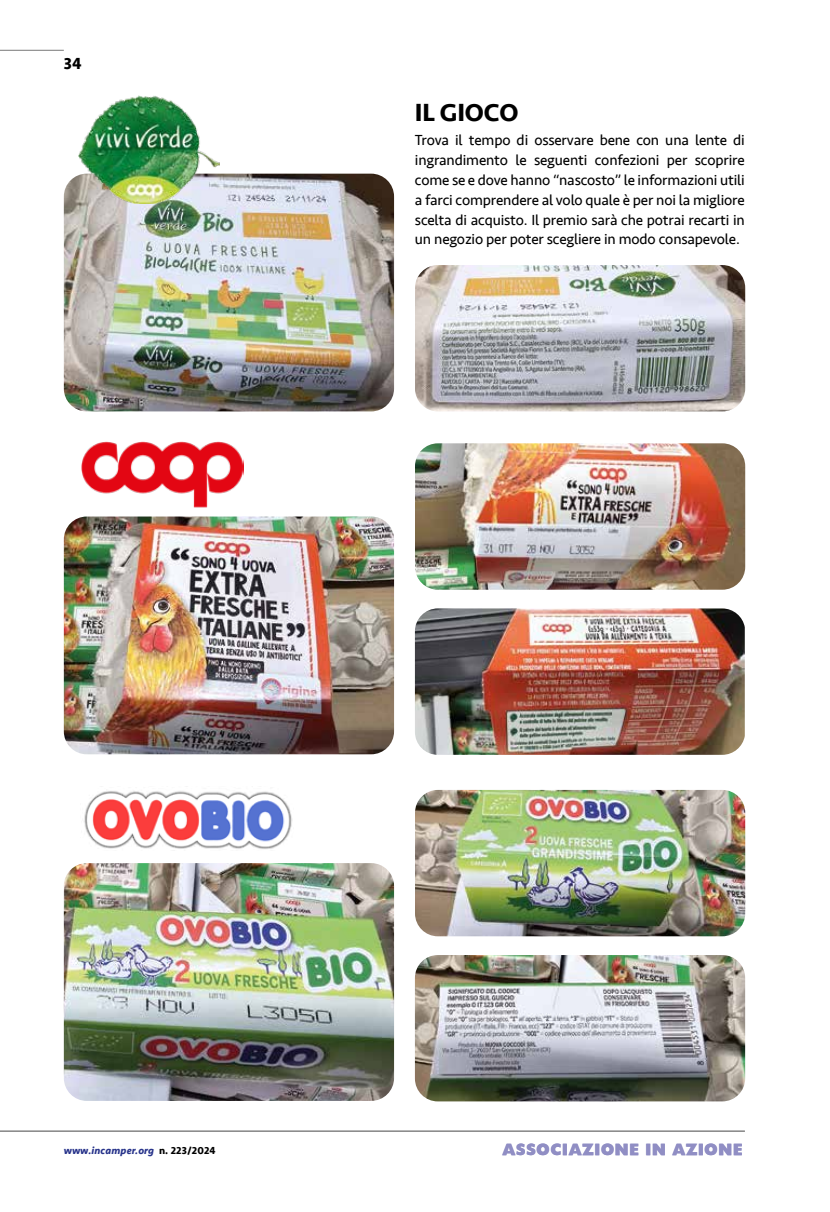
<style>
.page{position:relative;width:830px;height:1212px;background:#fff}
.page>*{position:absolute;margin:0;border:0;box-sizing:border-box;transform-origin:0 0}
.t1{font:700 25.5px "Seravek";letter-spacing:-.01em;color:#000}
.t2{font:700 16.5px "Seravek";color:#000}
.t3{font:15px/19.8px "Seravek";letter-spacing:-.01em;color:#000;text-align:justify}
.t4{font:15px "Headline NEWS";letter-spacing:.01em;color:#908ec4}
.t5{font:italic 700 10.5px "Seravek";letter-spacing:.01em;color:#28348b}
.s1{font-style:normal;color:#000}
</style>
<div class="page">
<hr style="left:0;top:50px;width:64px;height:1px;background:#878787">
<hr style="left:0;top:1130px;width:744px;height:2px;background:#878787">
<img style="left:64px;top:174px;width:330px;height:237px">
<img style="left:415px;top:265px;width:329px;height:146px">
<img style="left:64px;top:863px;width:330px;height:238px">
<img style="left:414px;top:955px;width:330px;height:146px">
<img style="left:415px;top:790px;width:329px;height:146px">
<img style="left:79px;top:96px;width:140px;height:108px">
<img style="left:82px;top:441px;width:162px;height:67px">
<img style="left:64px;top:516px;width:330px;height:238px">
<img style="left:414px;top:608px;width:330px;height:147px">
<img style="left:415px;top:443px;width:329px;height:147px">
<img style="left:84px;top:791px;width:208px;height:58px">
<p class="t2" style="left:64px;top:51px;width:19px">34</p>
<h1 class="t1" style="left:414px;top:92px;width:105px">IL GIOCO</h1>
<p class="t3" style="left:414px;top:131px;width:331px">Trova il tempo di osservare bene con una lente di ingrandimento le seguenti confezioni per scoprire come se e dove hanno “nascosto” le informazioni utili a farci comprendere al volo quale è per noi la migliore scelta di acquisto. Il premio sarà che potrai recarti in un negozio per poter scegliere in modo consapevole.</p>
<p class="t5" style="left:64px;top:1141px;width:153px">www.incamper.org <span class="s1">n. 223/2024</span></p>
<p class="t4" style="left:502px;top:1143px;width:242px">ASSOCIAZIONE IN AZIONE</p>
</div>
